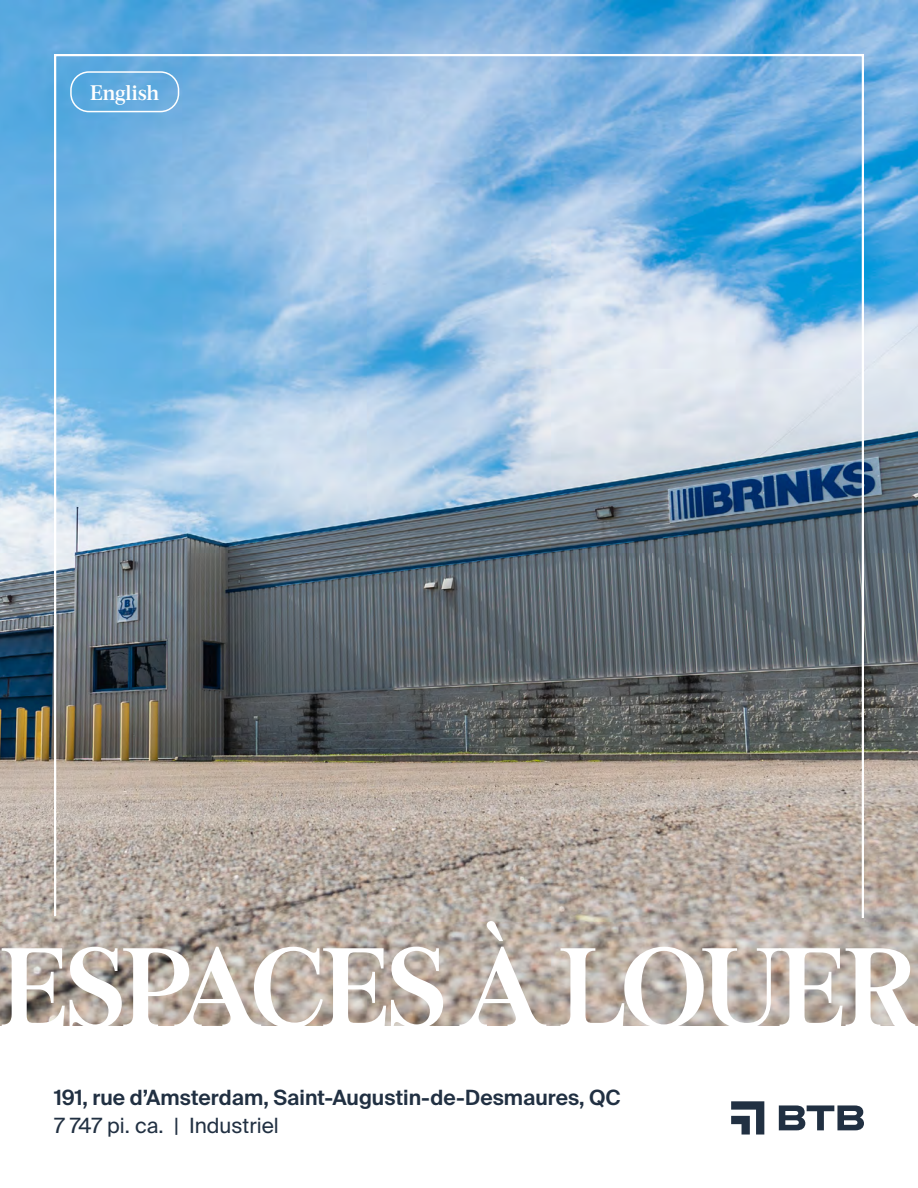
<style>
.page{position:relative;width:918px;height:1188px;background:#fff}
.page>*{position:absolute;margin:0;border:0;box-sizing:border-box;transform-origin:0 0}
.t1{font:600 112.5px "Burgess Pro";letter-spacing:-.035em;color:#fff}
.t2{font:600 21px "Suisse Intl";color:#213042}
.t3{font:21px "Suisse Intl";color:#213042}
.t4{font:600 21px "Burgess Pro";color:#fff}
</style>
<div class="page">
<img style="left:0;top:0;width:918px;height:1026px">
<svg style="left:731px;top:1101px;width:33px;height:34px"></svg>
<svg style="left:779px;top:1105px;width:85px;height:25px"></svg>
<img style="left:53px;top:53px;width:812px;height:867px">
<div style="left:70px;top:71px;width:109px;height:41px;border:2px solid #fff;border-radius:18px"></div>
<p class="t4" style="left:90px;top:79px;width:71px">English</p>
<h1 class="t1" style="left:0;top:919px;width:919px">ESPACES À LOUER</h1>
<p class="t2" style="left:54px;top:1086px;width:568px">191, rue d’Amsterdam, Saint-Augustin-de-Desmaures, QC</p>
<p class="t3" style="left:54px;top:1114px;width:226px">7 747 pi. ca. | Industriel</p>
</div>
